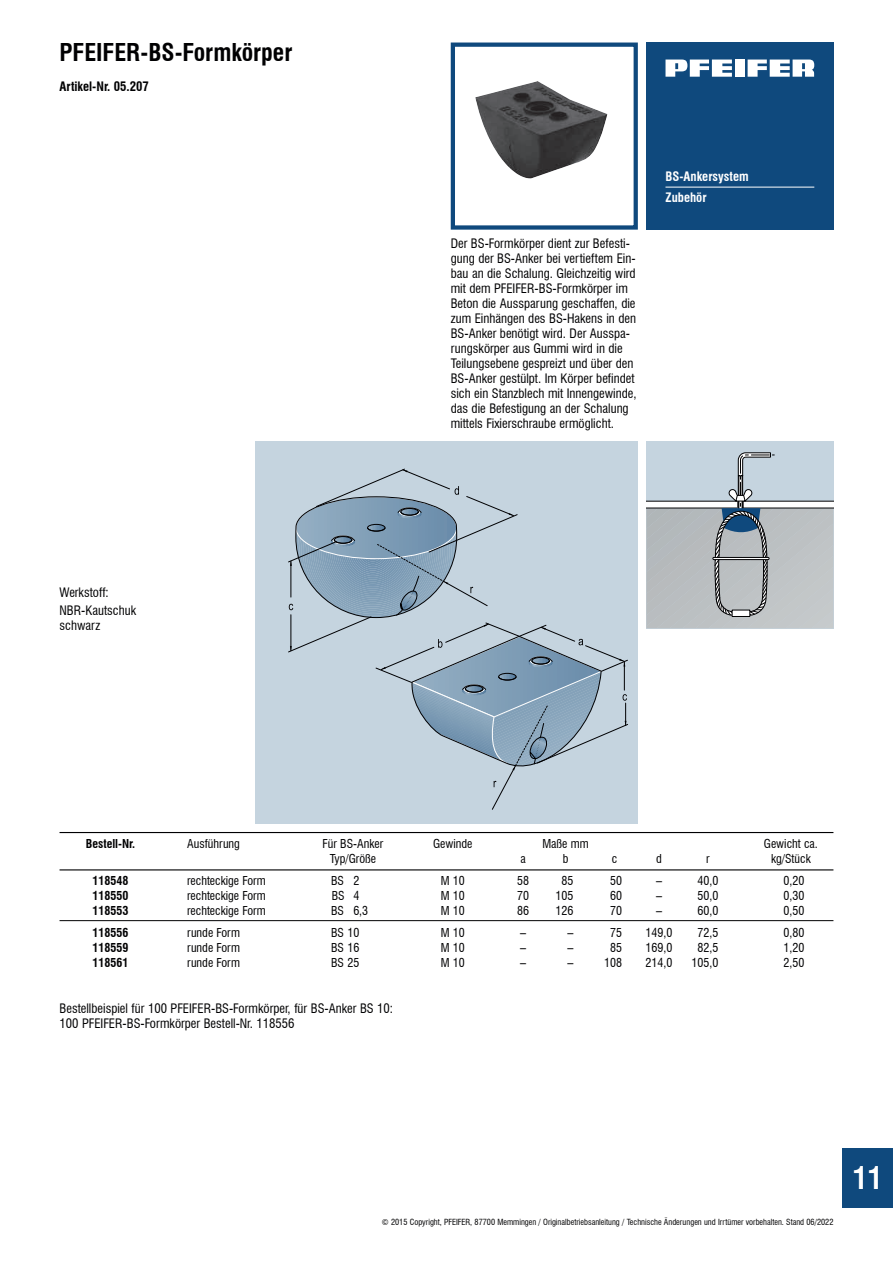
<style>
.page{position:relative;width:893px;height:1263px;background:#fff}
.page>*{position:absolute;margin:0;border:0;box-sizing:border-box;transform-origin:0 0}
.t1{font:700 condensed 30px "Swiss 721 BT";color:#fff}
.t2{font:700 condensed 24px "Swiss 721 BT";color:#000002}
.t3{font:condensed 12.75px/15px "Swiss 721 BT";color:#000002}
.t4{font:700 condensed 12.75px/21px "Swiss 721 BT";color:#fff}
.t5{font:700 condensed 12.75px "Swiss 721 BT";color:#000002}
.t6{font:condensed 12px "Swiss 721 BT";color:#000002}
.t7{font:700 condensed 12px "Swiss 721 BT";color:#000002}
.t8{font:condensed 8.25px "Swiss 721 BT";color:#000002}
</style>
<div class="page">
<div style="left:842px;top:1148px;width:51px;height:60px;background:#0f497d"></div>
<div style="left:255px;top:441px;width:383px;height:383px;background:#c5d4df"></div>
<div style="left:376px;top:622px;width:252px;height:188px;background:#c5d4df"></div>
<svg style="left:288px;top:469px;width:339px;height:318px;background:#aec0cf"></svg>
<svg style="left:646px;top:441px;width:187px;height:187px;background:#b6bec4"></svg>
<div style="left:732px;top:610px;width:18px;height:6px;background:#fff"></div>
<div style="left:732px;top:610px;width:18px;height:7px;border:1px solid #000002"></div>
<div style="left:712px;top:557px;width:57px;height:3px;border:1px solid #000002"></div>
<img style="left:475px;top:81px;width:132px;height:98px">
<div style="left:451px;top:43px;width:187px;height:187px;border:4px solid #0f497d"></div>
<div style="left:646px;top:43px;width:187px;height:187px;background:#0f497d"></div>
<hr style="left:665px;top:187px;width:149px;height:1px;background:#fff">
<div style="left:735px;top:60px;width:9px;height:17px;background:#fff"></div>
<svg style="left:748px;top:60px;width:66px;height:17px"></svg>
<svg style="left:665px;top:60px;width:67px;height:17px"></svg>
<hr style="left:60px;top:832px;width:773px;height:1px;background:#000002">
<hr style="left:60px;top:869px;width:773px;height:1px;background:#000002">
<hr style="left:60px;top:920px;width:773px;height:1px;background:#000002">
<h2 class="t2" style="left:60px;top:38px;width:234px">PFEIFER-BS-Formkörper</h2>
<p class="t5" style="left:60px;top:78px;width:91px">Artikel-Nr. 05.207</p>
<p class="t3" style="left:60px;top:582px;width:78px;line-height:18.9px">Werkstoff:<br>NBR-Kautschuk</p>
<p class="t3" style="left:60px;top:618px;width:42px">schwarz</p>
<p class="t3" style="left:451px;top:236px;width:187px">Der BS-Formkörper dient zur Befesti&shy;gung der BS-Anker bei vertieftem Ein&shy;bau an die Schalung. Gleichzeitig wird mit dem PFEIFER-BS-Formkörper im Beton die Aussparung geschaffen, die zum Einhängen des BS-Hakens in den BS-Anker benötigt wird. Der Ausspa&shy;rungskörper aus Gummi wird in die Teilungsebene gespreizt und über den BS-Anker gestülpt. Im Körper befindet sich ein Stanzblech mit Innengewinde, das die Befestigung an der Schalung mittels Fixierschraube ermöglicht.</p>
<p class="t4" style="left:665px;top:166px;width:85px">BS-Ankersystem<br>Zubehör</p>
<p class="t7" style="left:86px;top:836px;width:51px">Bestell-Nr.</p>
<p class="t6" style="left:187px;top:836px;width:54px">Ausführung</p>
<p class="t6" style="left:323px;top:836px;width:62px">Für BS-Anker</p>
<p class="t6" style="left:433px;top:836px;width:41px">Gewinde</p>
<p class="t6" style="left:542px;top:836px;width:48px">Maße mm</p>
<p class="t6" style="left:764px;top:836px;width:56px">Gewicht ca.</p>
<p class="t6" style="left:330px;top:851px;width:48px">Typ/Größe</p>
<p class="t6" style="left:520px;top:851px;width:7px">a</p>
<p class="t6" style="left:563px;top:851px;width:7px">b</p>
<p class="t6" style="left:612px;top:851px;width:7px">c</p>
<p class="t6" style="left:656px;top:851px;width:7px">d</p>
<p class="t6" style="left:706px;top:851px;width:5px">r</p>
<p class="t6" style="left:771px;top:851px;width:41px">kg/Stück</p>
<p class="t7" style="left:93px;top:873px;width:37px">118548</p>
<p class="t6" style="left:187px;top:873px;width:80px">rechteckige Form</p>
<p class="t6" style="left:331px;top:873px;width:30px">BS 2</p>
<p class="t6" style="left:441px;top:873px;width:26px">M 10</p>
<p class="t6" style="left:517px;top:873px;width:13px">58</p>
<p class="t6" style="left:562px;top:873px;width:13px">85</p>
<p class="t6" style="left:610px;top:873px;width:13px">50</p>
<p class="t6" style="left:656px;top:873px;width:7px">–</p>
<p class="t6" style="left:698px;top:873px;width:22px">40,0</p>
<p class="t6" style="left:784px;top:873px;width:22px">0,20</p>
<p class="t7" style="left:93px;top:888px;width:37px">118550</p>
<p class="t6" style="left:187px;top:888px;width:80px">rechteckige Form</p>
<p class="t6" style="left:332px;top:888px;width:29px">BS 4</p>
<p class="t6" style="left:441px;top:888px;width:26px">M 10</p>
<p class="t6" style="left:517px;top:888px;width:13px">70</p>
<p class="t6" style="left:556px;top:888px;width:19px">105</p>
<p class="t6" style="left:610px;top:888px;width:13px">60</p>
<p class="t6" style="left:656px;top:888px;width:7px">–</p>
<p class="t6" style="left:698px;top:888px;width:22px">50,0</p>
<p class="t6" style="left:784px;top:888px;width:22px">0,30</p>
<p class="t7" style="left:93px;top:903px;width:37px">118553</p>
<p class="t6" style="left:187px;top:903px;width:80px">rechteckige Form</p>
<p class="t6" style="left:331px;top:903px;width:39px">BS 6,3</p>
<p class="t6" style="left:441px;top:903px;width:26px">M 10</p>
<p class="t6" style="left:517px;top:903px;width:13px">86</p>
<p class="t6" style="left:556px;top:903px;width:19px">126</p>
<p class="t6" style="left:610px;top:903px;width:13px">70</p>
<p class="t6" style="left:656px;top:903px;width:7px">–</p>
<p class="t6" style="left:698px;top:903px;width:22px">60,0</p>
<p class="t6" style="left:784px;top:903px;width:22px">0,50</p>
<p class="t7" style="left:93px;top:925px;width:37px">118556</p>
<p class="t6" style="left:187px;top:925px;width:54px">runde Form</p>
<p class="t6" style="left:331px;top:925px;width:30px">BS 10</p>
<p class="t6" style="left:441px;top:925px;width:26px">M 10</p>
<p class="t6" style="left:520px;top:925px;width:7px">–</p>
<p class="t6" style="left:568px;top:925px;width:7px">–</p>
<p class="t6" style="left:610px;top:925px;width:13px">75</p>
<p class="t6" style="left:646px;top:925px;width:28px">149,0</p>
<p class="t6" style="left:698px;top:925px;width:22px">72,5</p>
<p class="t6" style="left:784px;top:925px;width:22px">0,80</p>
<p class="t7" style="left:93px;top:940px;width:37px">118559</p>
<p class="t6" style="left:187px;top:940px;width:54px">runde Form</p>
<p class="t6" style="left:331px;top:940px;width:30px">BS 16</p>
<p class="t6" style="left:441px;top:940px;width:26px">M 10</p>
<p class="t6" style="left:520px;top:940px;width:7px">–</p>
<p class="t6" style="left:568px;top:940px;width:7px">–</p>
<p class="t6" style="left:610px;top:940px;width:13px">85</p>
<p class="t6" style="left:646px;top:940px;width:28px">169,0</p>
<p class="t6" style="left:698px;top:940px;width:22px">82,5</p>
<p class="t6" style="left:784px;top:940px;width:22px">1,20</p>
<p class="t7" style="left:93px;top:955px;width:37px">118561</p>
<p class="t6" style="left:187px;top:955px;width:54px">runde Form</p>
<p class="t6" style="left:331px;top:955px;width:30px">BS 25</p>
<p class="t6" style="left:441px;top:955px;width:26px">M 10</p>
<p class="t6" style="left:520px;top:955px;width:7px">–</p>
<p class="t6" style="left:568px;top:955px;width:7px">–</p>
<p class="t6" style="left:604px;top:955px;width:19px">108</p>
<p class="t6" style="left:646px;top:955px;width:28px">214,0</p>
<p class="t6" style="left:692px;top:955px;width:28px">105,0</p>
<p class="t6" style="left:784px;top:955px;width:22px">2,50</p>
<p class="t3" style="left:60px;top:1001px;width:335px">Bestellbeispiel für 100 PFEIFER-BS-Formkörper, für BS-Anker BS 10:<br>100 PFEIFER-BS-Formkörper Bestell-Nr. 118556</p>
<p class="t8" style="left:382px;top:1217px;width:453px">© 2015 Copyright, PFEIFER, 87700 Memmingen / Originalbetriebsanleitung / Technische Änderungen und Irrtümer vorbehalten. Stand 06/2022</p>
<h1 class="t1" style="left:853px;top:1160px;width:31px">11</h1>
</div>
